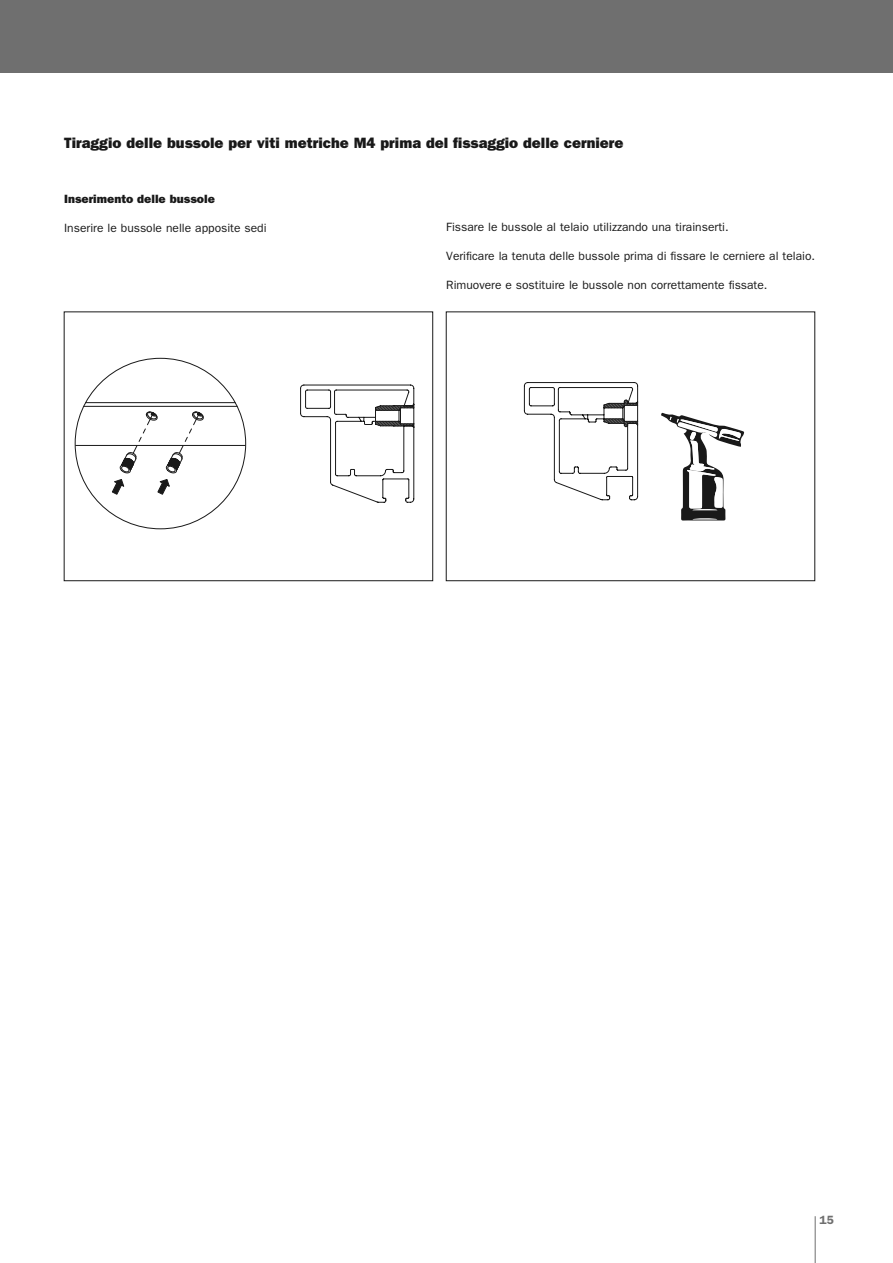
<style>
.page{position:relative;width:893px;height:1263px;background:#fff}
.page>*{position:absolute;margin:0;border:0;box-sizing:border-box;transform-origin:0 0}
.t1{font:15px "ITC Franklin Gothic Std Hvy";color:#191919}
.t2{font:12px "ITC Franklin Gothic Std";color:#191919}
.t3{font:12px "ITC Franklin Gothic Std Hvy";color:#191919}
.t4{font:600 12px "ITC Franklin Gothic Std";color:#6f6f6f}
</style>
<div class="page">
<div style="left:0;top:0;width:893px;height:72px;background:#6f6f6f"></div>
<div style="left:64px;top:311px;width:369px;height:270px;border:1px solid #191919"></div>
<hr style="left:84px;top:406px;width:153px;height:1px;background:#191919">
<hr style="left:86px;top:402px;width:149px;height:1px;background:#191919">
<hr style="left:76px;top:445px;width:169px;height:1px;background:#191919">
<svg style="left:300px;top:384px;width:115px;height:119px"></svg>
<svg style="left:111px;top:411px;width:93px;height:84px"></svg>
<svg style="left:524px;top:382px;width:115px;height:119px"></svg>
<svg style="left:661px;top:412px;width:83px;height:109px"></svg>
<hr style="left:815px;top:1216px;width:1px;height:47px;background:#6f6f6f">
<p class="t1" style="left:64px;top:134px;width:561px">Tiraggio delle bussole per viti metriche M4 prima del fissaggio delle cerniere</p>
<p class="t3" style="left:64px;top:192px;width:152px">Inserimento delle bussole</p>
<p class="t2" style="left:64px;top:221px;width:204px">Inserire le bussole nelle apposite sedi</p>
<p class="t2" style="left:446px;top:220px;width:284px">Fissare le bussole al telaio utilizzando una tirainserti.</p>
<p class="t2" style="left:446px;top:249px;width:370px">Verificare la tenuta delle bussole prima di fissare le cerniere al telaio.</p>
<p class="t2" style="left:446px;top:278px;width:323px">Rimuovere e sostituire le bussole non correttamente fissate.</p>
<p class="t4" style="left:819px;top:1213px;width:16px">15</p>
</div>
